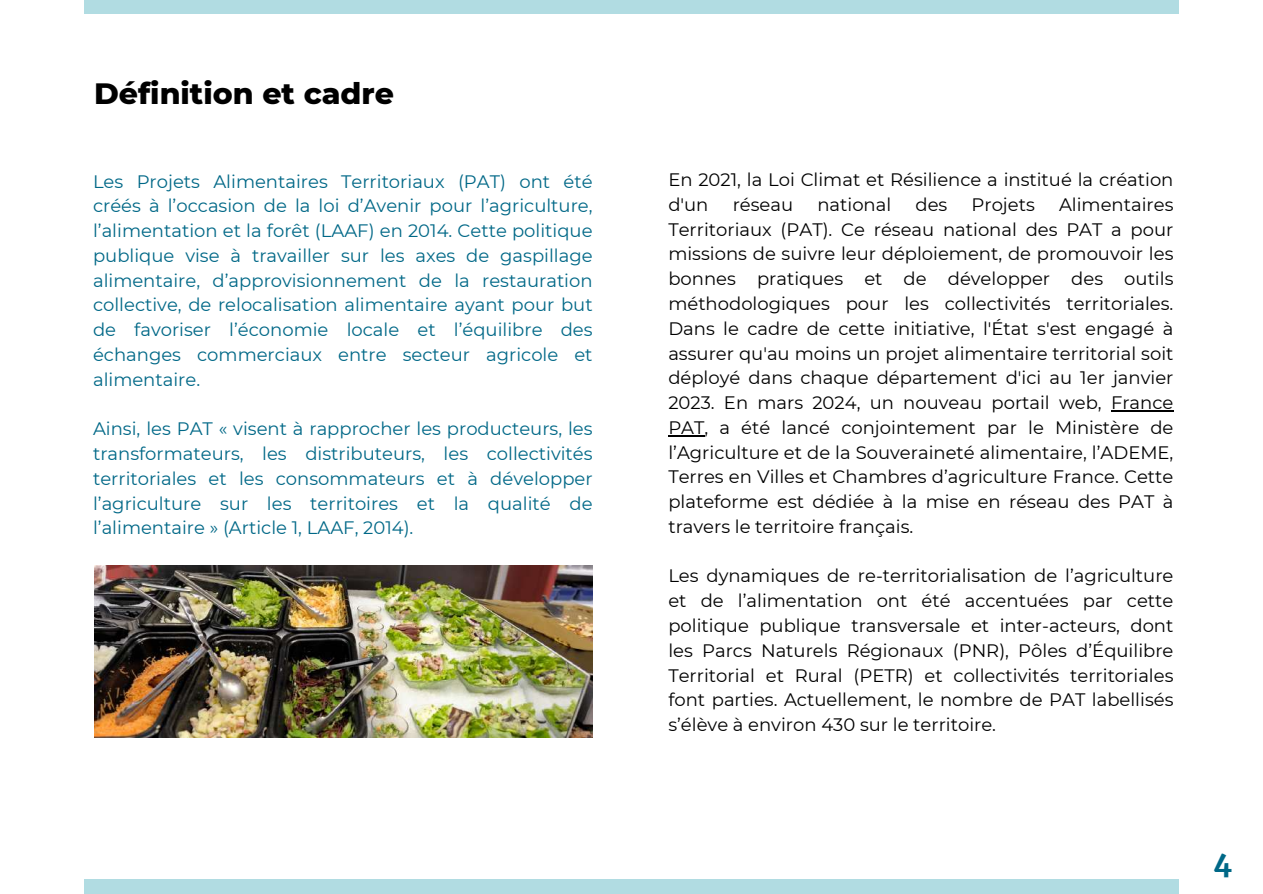
<style>
.page{position:relative;width:1263px;height:894px;background:#fff}
.page>*{position:absolute;margin:0;border:0;box-sizing:border-box;transform-origin:0 0}
.t1{font:800 30px "Montserrat";color:#000}
.t2{font:700 28.35px "Merriweather Sans";color:#006887}
.t3{font:18px/24.8px "Montserrat";color:#000;text-align:justify}
.t4{font:18px/24.8px "Montserrat";color:#006887;text-align:justify}
</style>
<div class="page">
<div style="left:84px;top:0;width:1095px;height:14px;background:#b1dce2"></div>
<div style="left:84px;top:878px;width:1095px;height:15px;background:#b1dce2"></div>
<img style="left:94px;top:565px;width:499px;height:172px">
<hr style="left:1111px;top:410px;width:62px;height:1px;background:#000">
<hr style="left:668px;top:435px;width:36px;height:1px;background:#000">
<h1 class="t1" style="left:94px;top:75px;width:301px">Définition et cadre</h1>
<p class="t4" style="left:93px;top:169px;width:501px">Les Projets Alimentaires Territoriaux (PAT) ont été créés à l’occasion de la loi d’Avenir pour l’agriculture, l’alimentation et la forêt (LAAF) en 2014. Cette politique publique vise à travailler sur les axes de gaspillage alimentaire, d’approvisionnement de la restauration collective, de relocalisation alimentaire ayant pour but de favoriser l’économie locale et l’équilibre des échanges commerciaux entre secteur agricole et alimentaire.</p>
<p class="t4" style="left:93px;top:416px;width:501px">Ainsi, les PAT « visent à rapprocher les producteurs, les transformateurs, les distributeurs, les collectivités territoriales et les consommateurs et à développer l’agriculture sur les territoires et la qualité de l’alimentaire » (Article 1, LAAF, 2014).</p>
<p class="t3" style="left:668px;top:167px;width:507px">En 2021, la Loi Climat et Résilience a institué la création d'un</p>
<p class="t3" style="left:733px;top:192px;width:62px">réseau</p>
<p class="t3" style="left:817px;top:192px;width:75px">national</p>
<p class="t3" style="left:915px;top:192px;width:33px">des</p>
<p class="t3" style="left:971px;top:192px;width:65px">Projets</p>
<p class="t3" style="left:668px;top:192px;width:507px;text-indent:391px">Alimentaires Territoriaux (PAT). Ce réseau national des PAT a pour missions de suivre leur déploiement, de promouvoir les bonnes pratiques et de développer des outils méthodologiques pour les collectivités territoriales.<br>Dans le cadre de cette initiative, l'État s'est engagé à assurer qu'au moins un projet alimentaire territorial soit déployé dans chaque département d'ici au 1er janvier 2023. En mars 2024, un nouveau portail web, France PAT, a été lancé conjointement par le Ministère de l’Agriculture et de la Souveraineté alimentaire, l’ADEME, Terres en Villes et Chambres d’agriculture France. Cette plateforme est dédiée à la mise en réseau des PAT à travers le territoire français.</p>
<p class="t3" style="left:668px;top:563px;width:507px">Les dynamiques de re-territorialisation de l’agriculture et de l’alimentation ont été accentuées par cette politique publique transversale et inter-acteurs, dont les Parcs Naturels Régionaux (PNR), Pôles d’Équilibre Territorial et Rural (PETR) et collectivités territoriales font parties. Actuellement, le nombre de PAT labellisés s’élève à environ 430 sur le territoire.</p>
<h2 class="t2" style="left:1213px;top:843px;width:21px">4</h2>
</div>
